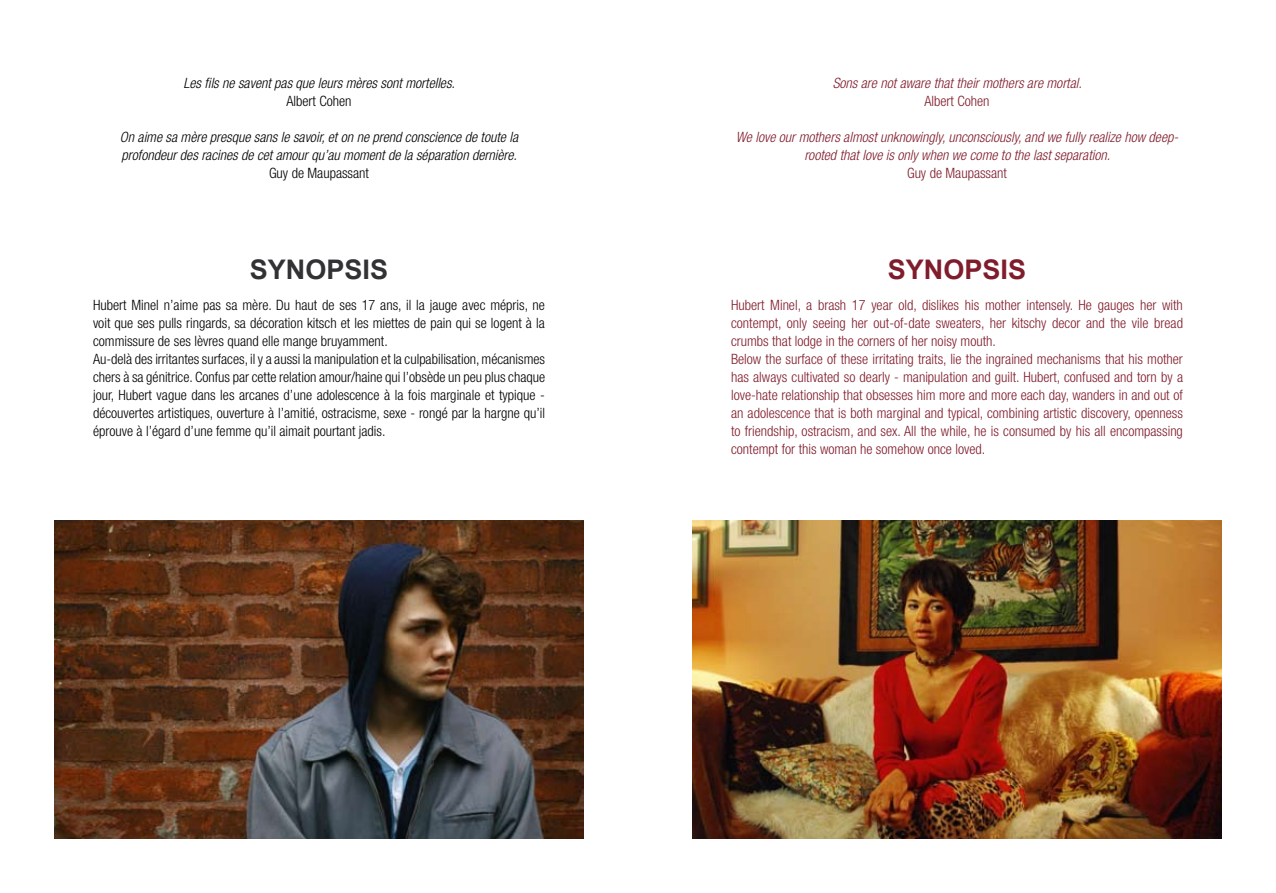
<style>
.page{position:relative;width:1276px;height:893px;background:#fff}
.page>*{position:absolute;margin:0;border:0;box-sizing:border-box;transform-origin:0 0}
.t1{font:700 27px "Arial";color:#323235}
.t2{font:700 27px "Arial";color:#801d2c}
.t3{font:300 condensed 14.25px/18px "Helvetica Neue";color:#801d2c}
.t4{font:300 condensed 14.25px/18px "Helvetica Neue";color:#000}
.t5{font:italic 300 condensed 14.25px/18px "Helvetica Neue";color:#000}
.t6{font:italic 300 condensed 14.25px/18px "Helvetica Neue";color:#801d2c;text-align:center}
</style>
<div class="page">
<img style="left:54px;top:520px;width:530px;height:319px">
<img style="left:692px;top:520px;width:530px;height:319px">
<p class="t5" style="left:183px;top:74px;width:273px">Les fils ne savent pas que leurs mères sont mortelles.</p>
<p class="t4" style="left:286px;top:92px;width:67px">Albert Cohen</p>
<p class="t5" style="left:120px;top:128px;width:400px">On aime sa mère presque sans le savoir, et on ne prend conscience de toute la profondeur des racines de cet amour qu’au moment de la séparation dernière.</p>
<p class="t4" style="left:269px;top:164px;width:101px">Guy de Maupassant</p>
<p class="t6" style="left:832px;top:74px;width:251px">Sons are not aware that their mothers are mortal.</p>
<p class="t3" style="left:924px;top:92px;width:67px">Albert Cohen</p>
<p class="t6" style="left:736px;top:128px;width:444px">We love our mothers almost unknowingly, unconsciously, and we fully realize how deep&shy;rooted that love is only when we come to the last separation.</p>
<p class="t3" style="left:907px;top:164px;width:101px">Guy de Maupassant</p>
<h1 class="t1" style="left:250px;top:255px;width:140px">SYNOPSIS</h1>
<h1 class="t2" style="left:888px;top:255px;width:140px">SYNOPSIS</h1>
<p class="t4" style="left:93px;top:296px;width:453px">Hubert Minel n’aime pas sa mère. Du haut de ses 17 ans, il la jauge avec mépris, ne voit que ses pulls ringards, sa décoration kitsch et les miettes de pain qui se logent à la commissure de ses lèvres quand elle mange bruyamment.<br>Au-delà des irritantes surfaces, il y a aussi la manipulation et la culpabilisation, mécanismes chers à sa génitrice. Confus par cette relation amour/haine qui l’obsède un peu plus chaque jour, Hubert vague dans les arcanes d’une adolescence à la fois marginale et typique - découvertes artistiques, ouverture à l’amitié, ostracisme, sexe - rongé par la hargne qu’il éprouve à l’égard d’une femme qu’il aimait pourtant jadis.</p>
<p class="t3" style="left:731px;top:296px;width:453px">Hubert Minel, a brash 17 year old, dislikes his mother intensely. He gauges her with contempt, only seeing her out-of-date sweaters, her kitschy decor and the vile bread crumbs that lodge in the corners of her noisy mouth.<br>Below the surface of these irritating traits, lie the ingrained mechanisms that his mother has always cultivated so dearly - manipulation and guilt. Hubert, confused and torn by a love-hate relationship that obsesses him more and more each day, wanders in and out of an adolescence that is both marginal and typical, combining artistic discovery, openness to friendship, ostracism, and sex. All the while, he is consumed by his all encompassing contempt for this woman he somehow once loved.</p>
</div>
